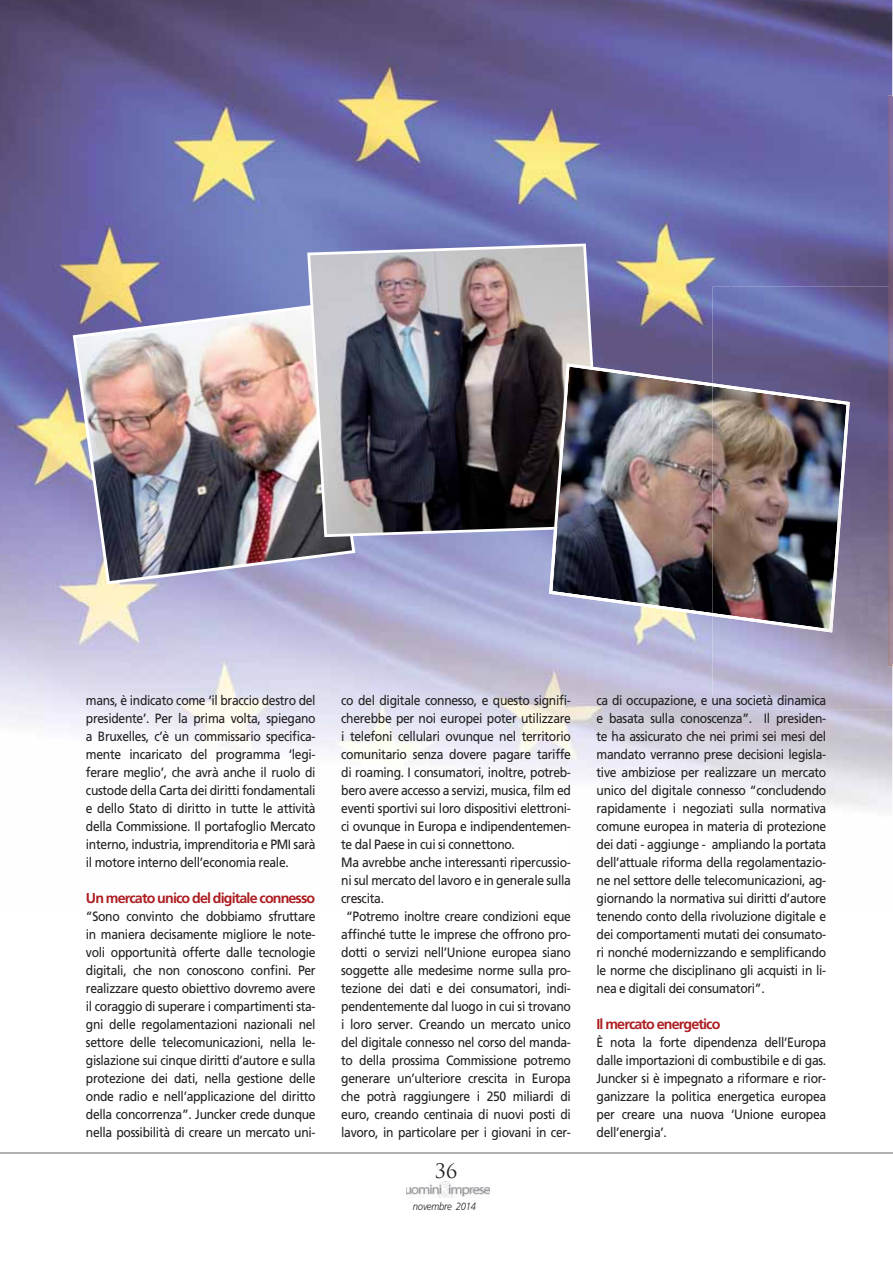
<style>
.page{position:relative;width:893px;height:1265px;background:#fff}
.page>*{position:absolute;margin:0;border:0;box-sizing:border-box;transform-origin:0 0}
.t1{font:19.5px "Trajan Pro";color:#231f20}
.t2{font:700 14.25px "Frutiger";letter-spacing:-.06em;color:#ad1e22}
.t3{font:13.5px/18px "Frutiger CE";letter-spacing:-.025em;color:#231f20;text-align:justify;scale:.9 1}
.t4{font:italic 300 10.5px "Frutiger";letter-spacing:-.025em;color:#231f20;scale:.9 1}
</style>
<div class="page">
<img style="left:406px;top:1181px;width:83px;height:17px">
<img style="left:0;top:0;width:892px;height:295px">
<img style="left:0;top:295px;width:568px;height:481px">
<img style="left:602px;top:295px;width:110px;height:68px">
<img style="left:622px;top:632px;width:108px;height:160px">
<img style="left:597px;top:695px;width:115px;height:13px">
<hr style="left:0;top:1153px;width:892px;height:1px;background:#b3b2b2">
<img style="left:73px;top:304px;width:282px;height:280px">
<img style="left:307px;top:244px;width:295px;height:293px">
<img style="left:549px;top:363px;width:163px;height:269px">
<img style="left:887px;top:95px;width:5px;height:192px">
<img style="left:712px;top:287px;width:181px;height:423px">
<img style="left:712px;top:383px;width:137px;height:249px">
<svg style="left:892px;top:95px;width:1px;height:571px"></svg>
<p class="t3" style="left:86px;top:692px;width:257px">mans, è indicato come ‘il braccio destro del presidente’. Per la prima volta, spiegano a Bruxelles, c’è un commissario specifica&shy;mente incaricato del programma ‘legi&shy;ferare meglio’, che avrà anche il ruolo di custode della Carta dei diritti fondamentali e dello Stato di diritto in tutte le attività della Commissione. Il portafoglio Mercato interno, industria, imprenditoria e PMI sarà il motore interno dell’economia reale.</p>
<p class="t2" style="left:86px;top:892px;width:231px">Un mercato unico del digitale connesso</p>
<p class="t3" style="left:86px;top:908px;width:257px">“Sono convinto che dobbiamo sfruttare in maniera decisamente migliore le note&shy;voli opportunità offerte dalle tecnologie digitali, che non conoscono confini. Per realizzare questo obiettivo dovremo avere il coraggio di superare i compartimenti sta&shy;gni delle regolamentazioni nazionali nel settore delle telecomunicazioni, nella le&shy;gislazione sui cinque diritti d’autore e sulla protezione dei dati, nella gestione delle onde radio e nell’applicazione del diritto della concorrenza”. Juncker crede dunque nella possibilità di creare un mercato uni-</p>
<p class="t3" style="left:341px;top:692px;width:257px">co del digitale connesso, e questo signifi-</p>
<p class="t3" style="left:341px;top:710px;width:257px">cherebbe per noi europei poter utilizzare</p>
<p class="t3" style="left:341px;top:728px;width:257px">i telefoni cellulari ovunque nel territorio</p>
<p class="t3" style="left:341px;top:746px;width:257px">comunitario senza dovere pagare tariffe</p>
<p class="t3" style="left:341px;top:764px;width:257px">di roaming. I consumatori, inoltre, potreb-</p>
<p class="t3" style="left:341px;top:782px;width:257px">bero avere accesso a servizi, musica, film ed</p>
<p class="t3" style="left:341px;top:800px;width:257px">eventi sportivi sui loro dispositivi elettroni-</p>
<p class="t3" style="left:341px;top:818px;width:257px">ci ovunque in Europa e indipendentemen-</p>
<p class="t3" style="left:341px;top:836px;width:194px">te dal Paese in cui si connettono.</p>
<p class="t3" style="left:341px;top:854px;width:257px">Ma avrebbe anche interessanti ripercussio-</p>
<p class="t3" style="left:341px;top:872px;width:257px">ni sul mercato del lavoro e in generale sulla</p>
<p class="t3" style="left:341px;top:890px;width:49px">crescita.</p>
<p class="t3" style="left:346px;top:908px;width:251px">“Potremo inoltre creare condizioni eque</p>
<p class="t3" style="left:341px;top:926px;width:257px">affinché tutte le imprese che offrono pro-</p>
<p class="t3" style="left:341px;top:944px;width:257px">dotti o servizi nell’Unione europea siano</p>
<p class="t3" style="left:341px;top:962px;width:257px">soggette alle medesime norme sulla pro-</p>
<p class="t3" style="left:341px;top:980px;width:257px">tezione dei dati e dei consumatori, indi-</p>
<p class="t3" style="left:341px;top:998px;width:257px">pendentemente dal luogo in cui si trovano</p>
<p class="t3" style="left:341px;top:1016px;width:257px">i loro server. Creando un mercato unico</p>
<p class="t3" style="left:341px;top:1034px;width:257px">del digitale connesso nel corso del manda-</p>
<p class="t3" style="left:341px;top:1052px;width:257px">to della prossima Commissione potremo</p>
<p class="t3" style="left:341px;top:1070px;width:257px">generare un’ulteriore crescita in Europa</p>
<p class="t3" style="left:341px;top:1088px;width:257px">che potrà raggiungere i 250 miliardi di</p>
<p class="t3" style="left:341px;top:1106px;width:257px">euro, creando centinaia di nuovi posti di</p>
<p class="t3" style="left:341px;top:1124px;width:257px">lavoro, in particolare per i giovani in cer-</p>
<h1 class="t1" style="left:435px;top:1160px;width:24px">36</h1>
<p class="t4" style="left:413px;top:1202px;width:72px">novembre 2014</p>
<p class="t3" style="left:596px;top:692px;width:257px">ca di occupazione, e una società dinamica e basata sulla conoscenza”. Il presiden&shy;te ha assicurato che nei primi sei mesi del mandato verranno prese decisioni legisla&shy;tive ambiziose per realizzare un mercato unico del digitale connesso “concludendo rapidamente i negoziati sulla normativa comune europea in materia di protezione dei dati - aggiunge - ampliando la portata dell’attuale riforma della regolamentazio&shy;ne nel settore delle telecomunicazioni, ag&shy;giornando la normativa sui diritti d’autore tenendo conto della rivoluzione digitale e dei comportamenti mutati dei consumato&shy;ri nonché modernizzando e semplificando le norme che disciplinano gli acquisti in li&shy;nea e digitali dei consumatori”.</p>
<p class="t2" style="left:596px;top:1018px;width:125px">Il mercato energetico</p>
<p class="t3" style="left:596px;top:1034px;width:257px">È nota la forte dipendenza dell’Europa dalle importazioni di combustibile e di gas.<br>Juncker si è impegnato a riformare e rior&shy;ganizzare la politica energetica europea per creare una nuova ‘Unione europea dell’energia’.</p>
</div>
